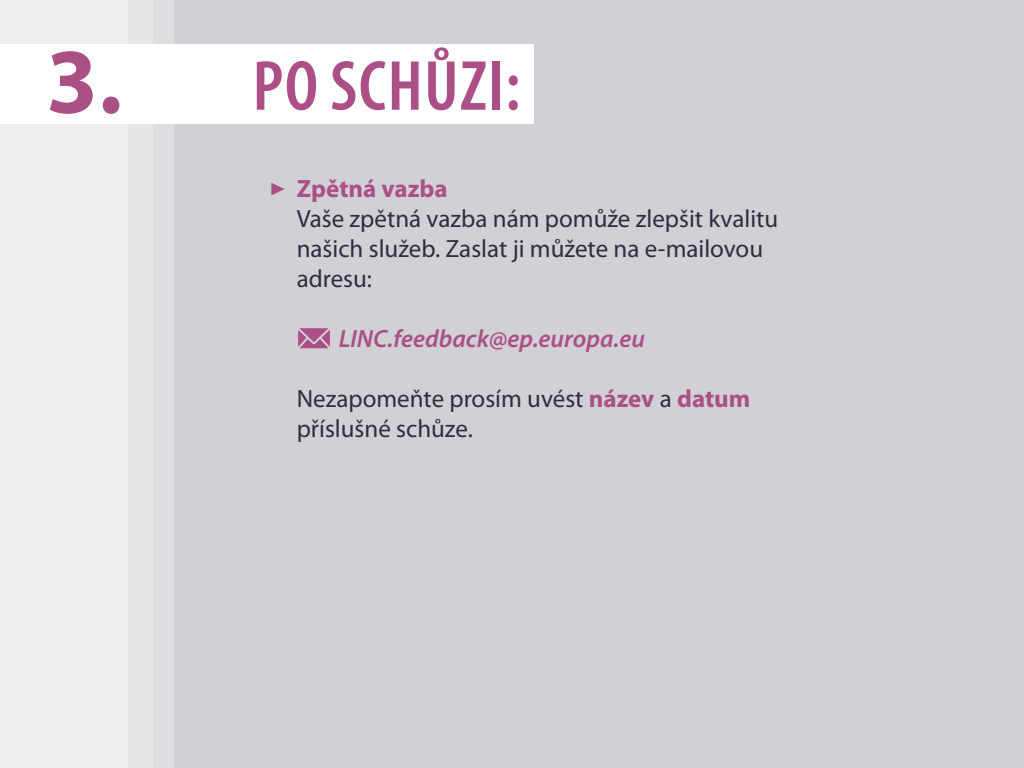
<style>
.page{position:relative;width:1024px;height:768px;background:#d1d1d5}
.page>*{position:absolute;margin:0;border:0;box-sizing:border-box;transform-origin:0 0}
.t1{font:700 93.3px "Myriad Pro";color:#ab4f87}
.t2{font:600 condensed 71.5px "Myriad Pro";letter-spacing:.02em;color:#ab4f86}
.t3{font:25px/30px "Myriad Pro";color:#302d41}
.t4{font:italic 600 25px "Myriad Pro";color:#ab4f87}
.s1{font-family:"Minion Pro";font-size:27px;color:#ab4f87}
.s2{font-weight:700;color:#ab4f87}
</style>
<div class="page">
<div style="left:0;top:0;width:174px;height:768px;background:#dedee1"></div>
<div style="left:0;top:0;width:153px;height:768px;background:#e7e7e9"></div>
<div style="left:0;top:0;width:128px;height:768px;background:#eeeeef"></div>
<div style="left:0;top:44px;width:533px;height:80px;background:#fff"></div>
<svg style="left:298px;top:328px;width:32px;height:20px"></svg>
<h1 class="t1" style="left:46px;top:21px;width:78px">3.</h1>
<h2 class="t2" style="left:253px;top:47px;width:269px">PO SCHŮZI:</h2>
<p class="t3" style="left:297px;top:173px;width:483px;text-indent:-27px"><span class="s1">▶</span> <span class="s2">Zpětná vazba<br></span>Vaše zpětná vazba nám pomůže zlepšit kvalitu našich služeb. Zaslat ji můžete na e-mailovou adresu:</p>
<p class="t4" style="left:339px;top:323px;width:308px">LINC.feedback@ep.europa.eu</p>
<p class="t3" style="left:297px;top:383px;width:455px">Nezapomeňte prosím uvést <span class="s2">název</span> a <span class="s2">datum </span>příslušné schůze.</p>
</div>
